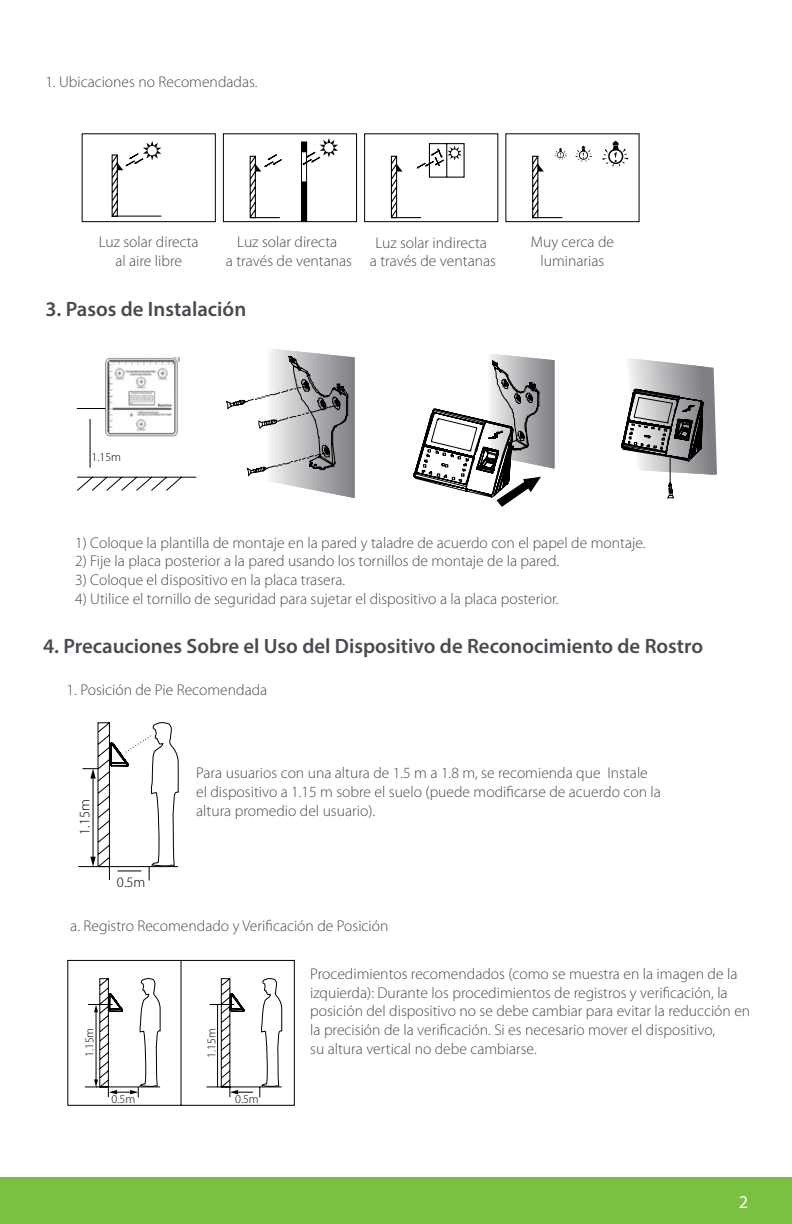
<style>
.page{position:relative;width:792px;height:1224px;background:#fff}
.page>*{position:absolute;margin:0;border:0;box-sizing:border-box;transform-origin:0 0}
.t1{font:600 20.8px "Myriad Pro";color:#474b4f}
.t2{font:300 15.6px/18.8px "Myriad Pro";color:#474b4f;text-align:center}
.t3{font:300 14.4px "Myriad Pro";color:#000}
.t4{font:300 12px "Myriad Pro";color:#000}
</style>
<div class="page">
<div style="left:0;top:1178px;width:792px;height:46px;background:#7ac143"></div>
<svg style="left:111px;top:141px;width:50px;height:76px"></svg>
<div style="left:82px;top:133px;width:134px;height:89px;border:1px solid #000"></div>
<hr style="left:112px;top:216px;width:49px;height:1px;background:#000">
<div style="left:223px;top:133px;width:134px;height:89px;border:1px solid #000"></div>
<div style="left:301px;top:142px;width:6px;height:79px;border:1px solid #000"></div>
<div style="left:301px;top:142px;width:6px;height:10px;border:1px solid #000"></div>
<div style="left:302px;top:182px;width:5px;height:39px;background:#000"></div>
<div style="left:301px;top:182px;width:6px;height:40px;border:1px solid #000"></div>
<svg style="left:249px;top:154px;width:33px;height:65px"></svg>
<svg style="left:302px;top:138px;width:36px;height:27px"></svg>
<div style="left:324px;top:143px;width:10px;height:9px;background:#fff;border-radius:50%"></div>
<div style="left:505px;top:133px;width:135px;height:89px;border:1px solid #000"></div>
<div style="left:364px;top:133px;width:134px;height:89px;border:1px solid #000"></div>
<svg style="left:390px;top:155px;width:13px;height:64px"></svg>
<hr style="left:391px;top:217px;width:30px;height:1px;background:#000">
<svg style="left:416px;top:143px;width:49px;height:35px"></svg>
<svg style="left:602px;top:141px;width:27px;height:25px"></svg>
<svg style="left:532px;top:148px;width:35px;height:71px"></svg>
<svg style="left:575px;top:146px;width:17px;height:16px"></svg>
<svg style="left:77px;top:408px;width:119px;height:83px"></svg>
<hr style="left:90px;top:419px;width:1px;height:49px;background:#000">
<img style="left:106px;top:357px;width:74px;height:79px">
<hr style="left:273px;top:349px;width:2px;height:134px;background:#efeeed">
<hr style="left:275px;top:349px;width:2px;height:134px;background:#ecebea">
<hr style="left:277px;top:349px;width:3px;height:134px;background:#eae8e7">
<hr style="left:279px;top:349px;width:2px;height:135px;background:#e5e4e4">
<hr style="left:281px;top:350px;width:2px;height:134px;background:#e2e3e4">
<hr style="left:283px;top:350px;width:2px;height:135px;background:#ddddde">
<hr style="left:285px;top:350px;width:3px;height:135px;background:#dbdbdb">
<hr style="left:288px;top:350px;width:2px;height:135px;background:#d6d7d8">
<hr style="left:289px;top:351px;width:2px;height:135px;background:#d6d5d7">
<hr style="left:291px;top:351px;width:3px;height:135px;background:#d2d2d2">
<hr style="left:294px;top:351px;width:2px;height:136px;background:#cfcfd1">
<hr style="left:296px;top:351px;width:2px;height:136px;background:#cbcbcd">
<hr style="left:298px;top:352px;width:2px;height:135px;background:#c6c8ca">
<hr style="left:299px;top:352px;width:3px;height:136px;background:#c6c6c9">
<hr style="left:302px;top:352px;width:2px;height:136px;background:#c2c3c4">
<hr style="left:304px;top:352px;width:2px;height:137px;background:#c0c1c3">
<hr style="left:306px;top:352px;width:2px;height:137px;background:#bbbdbf">
<hr style="left:308px;top:353px;width:3px;height:137px;background:#b9b9bc">
<hr style="left:311px;top:353px;width:2px;height:137px;background:#b7b7b9">
<hr style="left:312px;top:353px;width:2px;height:137px;background:#b2b4b7">
<hr style="left:314px;top:353px;width:3px;height:138px;background:#b0b1b4">
<hr style="left:317px;top:353px;width:2px;height:138px;background:#acadb1">
<hr style="left:319px;top:354px;width:2px;height:138px;background:#aaabae">
<hr style="left:321px;top:354px;width:2px;height:138px;background:#a8a8ac">
<hr style="left:323px;top:354px;width:3px;height:138px;background:#a4a5a8">
<hr style="left:325px;top:354px;width:2px;height:139px;background:#a4a4a7">
<hr style="left:327px;top:355px;width:2px;height:138px;background:#a0a1a3">
<hr style="left:329px;top:355px;width:3px;height:139px;background:#9e9fa1">
<hr style="left:330px;top:355px;width:3px;height:139px;background:#9a9ca0">
<hr style="left:333px;top:355px;width:2px;height:139px;background:#98989d">
<hr style="left:335px;top:355px;width:2px;height:140px;background:#949699">
<hr style="left:337px;top:356px;width:3px;height:139px;background:#929497">
<hr style="left:340px;top:356px;width:2px;height:140px;background:#909094">
<hr style="left:342px;top:356px;width:2px;height:140px;background:#8d8e91">
<hr style="left:344px;top:356px;width:3px;height:140px;background:#8b8c8f">
<hr style="left:345px;top:356px;width:3px;height:141px;background:#898a8d">
<hr style="left:348px;top:357px;width:2px;height:140px;background:#87888b">
<hr style="left:350px;top:357px;width:2px;height:141px;background:#838488">
<hr style="left:352px;top:357px;width:3px;height:141px;background:#808184">
<svg style="left:226px;top:349px;width:122px;height:133px"></svg>
<hr style="left:541px;top:359px;width:2px;height:107px;background:#929497">
<hr style="left:543px;top:359px;width:2px;height:108px;background:#909093">
<hr style="left:544px;top:359px;width:2px;height:108px;background:#8c8e92">
<hr style="left:546px;top:359px;width:3px;height:108px;background:#8b8c8f">
<hr style="left:548px;top:360px;width:2px;height:108px;background:#898a8d">
<hr style="left:550px;top:360px;width:2px;height:108px;background:#858689">
<hr style="left:552px;top:360px;width:2px;height:109px;background:#828285">
<hr style="left:553px;top:360px;width:1px;height:109px;background:#7e7f83">
<svg style="left:414px;top:354px;width:127px;height:153px"></svg>
<svg style="left:621px;top:358px;width:96px;height:140px"></svg>
<svg style="left:78px;top:722px;width:101px;height:158px"></svg>
<svg style="left:67px;top:960px;width:228px;height:146px"></svg>
<p class="t2" style="left:45px;top:72px;width:214px">1. Ubicaciones no Recomendadas.</p>
<p class="t2" style="left:99px;top:233px;width:102px">Luz solar directa al aire libre</p>
<p class="t2" style="left:226px;top:233px;width:128px">Luz solar directa<br>a través de ventanas</p>
<p class="t2" style="left:370px;top:233px;width:128px">Luz solar indirecta<br>a través de ventanas</p>
<p class="t2" style="left:531px;top:233px;width:85px">Muy cerca de luminarias</p>
<h1 class="t1" style="left:45px;top:296px;width:202px">3. Pasos de Instalación</h1>
<p class="t4" style="left:92px;top:450px;width:31px">1.15m</p>
<p class="t2" style="left:75px;top:533px;width:572px">1) Coloque la plantilla de montaje en la pared y taladre de acuerdo con el papel de montaje.</p>
<p class="t2" style="left:75px;top:552px;width:486px">2) Fije la placa posterior a la pared usando los tornillos de montaje de la pared.</p>
<p class="t2" style="left:75px;top:571px;width:272px">3) Coloque el dispositivo en la placa trasera.</p>
<p class="t2" style="left:75px;top:589px;width:485px">4) Utilice el tornillo de seguridad para sujetar el dispositivo a la placa posterior.</p>
<h1 class="t1" style="left:43px;top:633px;width:662px">4. Precauciones Sobre el Uso del Dispositivo de Reconocimiento de Rostro</h1>
<p class="t2" style="left:67px;top:681px;width:202px">1. Posición de Pie Recomendada</p>
<p class="t3" style="left:77px;top:835px;width:37px;rotate:-90deg">1.15m</p>
<p class="t2" style="left:196px;top:764px;width:466px;text-align:left">Para usuarios con una altura de 1.5 m a 1.8 m, se recomienda que Instale el dispositivo a 1.15 m sobre el suelo (puede modificarse de acuerdo con la altura promedio del usuario).</p>
<p class="t3" style="left:117px;top:875px;width:30px">0.5m</p>
<p class="t2" style="left:70px;top:916px;width:320px">a. Registro Recomendado y Verificación de Posición</p>
<p class="t4" style="left:83px;top:1057px;width:31px;rotate:-90deg">1.15m</p>
<p class="t4" style="left:205px;top:1058px;width:31px;rotate:-90deg">1.15m</p>
<p class="t4" style="left:112px;top:1092px;width:25px">0.5m</p>
<p class="t4" style="left:235px;top:1093px;width:25px">0.5m</p>
<p class="t2" style="left:310px;top:965px;width:442px;text-align:left">Procedimientos recomendados (como se muestra en la imagen de la izquierda): Durante los procedimientos de registros y verificación, la posición del dispositivo no se debe cambiar para evitar la reducción en la precisión de la verificación. Si es necesario mover el dispositivo,<br>su altura vertical no debe cambiarse.</p>
</div>
